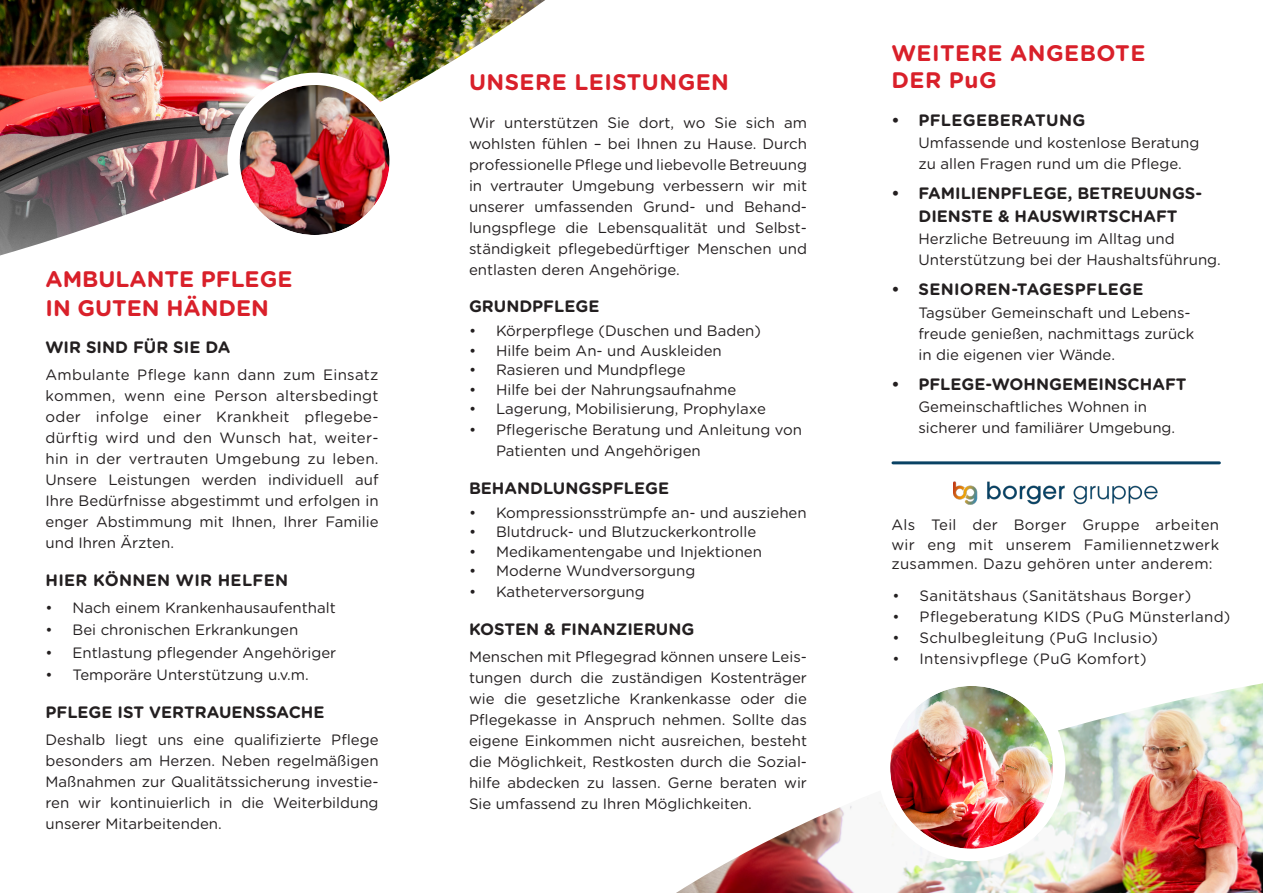
<style>
.page{position:relative;width:1263px;height:893px;background:#fff}
.page>*{position:absolute;margin:0;border:0;box-sizing:border-box;transform-origin:0 0}
.t1{font:700 22.5px/27px "Gotham Rnd";letter-spacing:.02em;color:#d9202a}
.t2{font:700 22.5px/28.8px "Gotham Rnd";color:#d9202a}
.t3{font:700 16.5px/22.5px "Gotham Rnd";color:#231f20;text-align:center}
.t4{font:700 16.5px "Gotham Rnd";letter-spacing:.02em;color:#231f20}
.t5{font:15px/21px "Gotham Rnd";color:#231f20}
.t6{font:15px "Gotham Rnd";letter-spacing:.02em;color:#231f20}
</style>
<div class="page">
<img style="left:0;top:0;width:545px;height:255px">
<img style="left:676px;top:683px;width:587px;height:210px">
<img style="left:890px;top:686px;width:163px;height:163px;border-radius:81px">
<div style="left:878px;top:673px;width:187px;height:188px;border:12px solid #fff;border-radius:50%"></div>
<img style="left:240px;top:85px;width:150px;height:150px;border-radius:75px">
<div style="left:227px;top:73px;width:175px;height:174px;border:12px solid #fff;border-radius:50%"></div>
<img style="left:954px;top:482px;width:204px;height:23px">
<hr style="left:893px;top:461px;width:326px;height:3px;background:#094264">
<h1 class="t2" style="left:46px;top:263px;width:248px">AMBULANTE PFLEGE<br>IN GUTEN HÄNDEN</h1>
<p class="t3" style="left:46px;top:335px;width:186px">WIR SIND FÜR SIE DA</p>
<p class="t5" style="left:46px;top:364px;width:335px;text-align:justify">Ambulante Pflege kann dann zum Einsatz kommen, wenn eine Person altersbedingt oder infolge einer Krankheit pflegebe&shy;dürftig wird und den Wunsch hat, weiter&shy;hin in der vertrauten Umgebung zu leben.<br>Unsere Leistungen werden individuell auf Ihre Bedürfnisse abgestimmt und erfolgen in enger Abstimmung mit Ihnen, Ihrer Familie und Ihren Ärzten.</p>
<p class="t4" style="left:46px;top:568px;width:244px">HIER KÖNNEN WIR HELFEN</p>
<p class="t5" style="left:46px;top:596px;width:292px">• Nach einem Krankenhausaufenthalt</p>
<p class="t5" style="left:46px;top:619px;width:254px">• Bei chronischen Erkrankungen</p>
<p class="t5" style="left:46px;top:641px;width:292px">• Entlastung pflegender Angehöriger</p>
<p class="t5" style="left:46px;top:664px;width:265px">• Temporäre Unterstützung u.v.m.</p>
<p class="t3" style="left:46px;top:700px;width:280px">PFLEGE IST VERTRAUENSSACHE</p>
<p class="t5" style="left:46px;top:728px;width:335px;text-align:justify">Deshalb liegt uns eine qualifizierte Pflege besonders am Herzen. Neben regelmäßigen Maßnahmen zur Qualitätssicherung investie&shy;ren wir kontinuierlich in die Weiterbildung unserer Mitarbeitenden.</p>
<h1 class="t1" style="left:469px;top:68px;width:262px">UNSERE LEISTUNGEN</h1>
<p class="t5" style="left:469px;top:111px;width:340px;text-align:justify">Wir unterstützen Sie dort, wo Sie sich am wohlsten fühlen – bei Ihnen zu Hause. Durch professionelle Pflege und liebevolle Betreuung in vertrauter Umgebung verbessern wir mit unserer umfassenden Grund- und Behand&shy;lungspflege die Lebensqualität und Selbst&shy;ständigkeit pflegebedürftiger Menschen und entlasten deren Angehörige.</p>
<p class="t3" style="left:469px;top:294px;width:132px">GRUNDPFLEGE</p>
<p class="t5" style="left:469px;top:320px;width:294px">• Körperpflege (Duschen und Baden)</p>
<p class="t5" style="left:469px;top:339px;width:254px">• Hilfe beim An- und Auskleiden</p>
<p class="t5" style="left:469px;top:359px;width:218px">• Rasieren und Mundpflege</p>
<p class="t5" style="left:469px;top:378px;width:269px">• Hilfe bei der Nahrungsaufnahme</p>
<p class="t5" style="left:469px;top:398px;width:298px">• Lagerung, Mobilisierung, Prophylaxe</p>
<p class="t5" style="left:496px;top:419px;width:308px;text-indent:-27px">• Pflegerische Beratung und Anleitung von<br>Patienten und Angehörigen</p>
<p class="t3" style="left:469px;top:476px;width:202px">BEHANDLUNGSPFLEGE</p>
<p class="t5" style="left:469px;top:501px;width:339px">• Kompressionsstrümpfe an- und ausziehen</p>
<p class="t5" style="left:469px;top:521px;width:289px">• Blutdruck- und Blutzuckerkontrolle</p>
<p class="t5" style="left:469px;top:540px;width:294px">• Medikamentengabe und Injektionen</p>
<p class="t5" style="left:469px;top:560px;width:228px">• Moderne Wundversorgung</p>
<p class="t5" style="left:469px;top:581px;width:177px">• Katheterversorgung</p>
<p class="t3" style="left:469px;top:617px;width:227px">KOSTEN &amp; FINANZIERUNG</p>
<p class="t5" style="left:469px;top:645px;width:340px;text-align:justify">Menschen mit Pflegegrad können unsere Leis&shy;tungen durch die zuständigen Kostenträger wie die gesetzliche Krankenkasse oder die Pflegekasse in Anspruch nehmen. Sollte das eigene Einkommen nicht ausreichen, besteht die Möglichkeit, Restkosten durch die Sozial&shy;hilfe abdecken zu lassen. Gerne beraten wir Sie umfassend zu Ihren Möglichkeiten.</p>
<h1 class="t1" style="left:891px;top:39px;width:255px">WEITERE ANGEBOTE<br>DER PuG</h1>
<p class="t4" style="left:891px;top:108px;width:195px">• PFLEGEBERATUNG</p>
<p class="t5" style="left:918px;top:132px;width:282px">Umfassende und kostenlose Beratung zu allen Fragen rund um die Pflege.</p>
<p class="t3" style="left:891px;top:182px;width:312px">• FAMILIENPFLEGE, BETREUUNGS-<br>DIENSTE &amp; HAUSWIRTSCHAFT</p>
<p class="t5" style="left:918px;top:228px;width:304px">Herzliche Betreuung im Alltag und<br>Unterstützung bei der Haushaltsführung.</p>
<p class="t4" style="left:891px;top:277px;width:254px">• SENIOREN-TAGESPFLEGE</p>
<p class="t5" style="left:918px;top:301px;width:277px">Tagsüber Gemeinschaft und Lebens&shy;freude genießen, nachmittags zurück in die eigenen vier Wände.</p>
<p class="t3" style="left:891px;top:372px;width:297px">• PFLEGE-WOHNGEMEINSCHAFT</p>
<p class="t5" style="left:918px;top:396px;width:258px">Gemeinschaftliches Wohnen in sicherer und familiärer Umgebung.</p>
<p class="t5" style="left:891px;top:514px;width:329px;line-height:19.5px;text-align:justify">Als Teil der Borger Gruppe arbeiten wir eng mit unserem Familiennetzwerk zusammen. Dazu gehören unter anderem:</p>
<p class="t6" style="left:892px;top:585px;width:300px">• Sanitätshaus (Sanitätshaus Borger)</p>
<p class="t6" style="left:892px;top:606px;width:339px">• Pflegeberatung KIDS (PuG Münsterland)</p>
<p class="t6" style="left:892px;top:627px;width:267px">• Schulbegleitung (PuG Inclusio)</p>
<p class="t6" style="left:892px;top:648px;width:256px">• Intensivpflege (PuG Komfort)</p>
</div>
